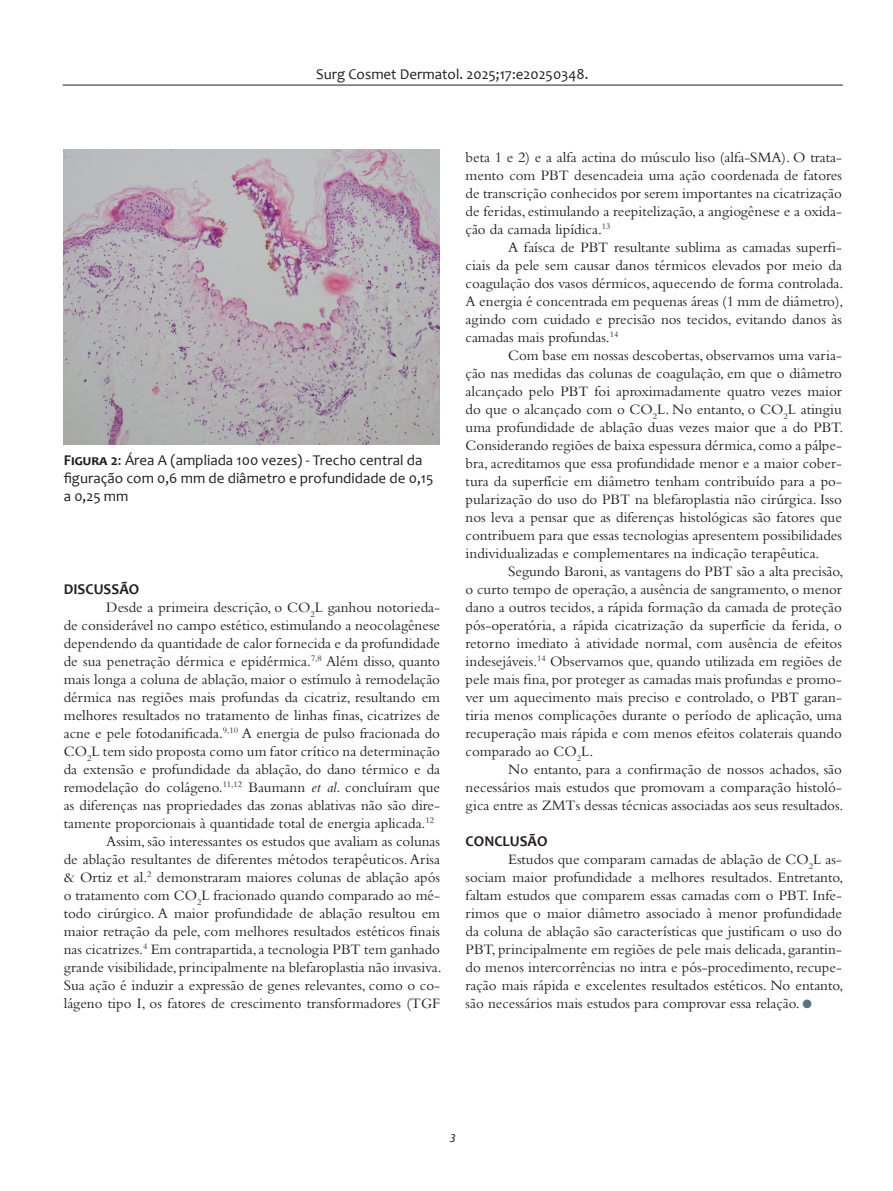
<style>
.page{position:relative;width:893px;height:1191px;background:#fff}
.page>*{position:absolute;margin:0;border:0;box-sizing:border-box;transform-origin:0 0}
.t1{font:15px/18px "Bembo Std";color:#231f20;text-align:justify}
.t2{font:15px/18px "Candara";color:#231f20}
.t3{font:700 15px "Candara";color:#231f20}
.t4{font:italic 12px "Myriad Pro";color:#231f20}
.s1{font-weight:700}
.s2{font-style:italic}
.s3{color:#557482}
</style>
<div class="page">
<hr style="left:63px;top:85px;width:780px;height:1px;background:#231f20">
<img style="left:64px;top:150px;width:376px;height:295px">
<p class="t2" style="left:316px;top:65px;width:274px">Surg Cosmet Dermatol. 2025;17:e20250348.</p>
<p class="t2" style="left:64px;top:450px;width:371px"><span class="s1">Figura 2</span>: Área A (ampliada 100 vezes) - Trecho central da figuração com 0,6 mm de diâmetro e profundidade de 0,15 a 0,25 mm</p>
<p class="t3" style="left:64px;top:580px;width:77px">DISCUSSÃO</p>
<p class="t1" style="left:64px;top:598px;width:378px;text-indent:43px">Desde a primeira descrição, o CO<sub>2</sub>L ganhou notorieda&shy;de considerável no campo estético, estimulando a neocolagênese dependendo da quantidade de calor fornecida e da profundidade de sua penetração dérmica e epidérmica.<sup>7,8</sup> Além disso, quanto mais longa a coluna de ablação, maior o estímulo à remodelação dérmica nas regiões mais profundas da cicatriz, resultando em melhores resultados no tratamento de linhas finas, cicatrizes de acne e pele fotodanificada.<sup>9,10</sup> A energia de pulso fracionada do CO<sub>2</sub>L tem sido proposta como um fator crítico na determinação da extensão e profundidade da ablação, do dano térmico e da remodelação do colágeno.<sup>11,12</sup> Baumann <span class="s2">et al</span>. concluíram que as diferenças nas propriedades das zonas ablativas não são dire&shy;tamente proporcionais à quantidade total de energia aplicada.<sup>12</sup></p>
<p class="t1" style="left:64px;top:832px;width:379px;text-indent:43px">Assim, são interessantes os estudos que avaliam as colunas de ablação resultantes de diferentes métodos terapêuticos. Arisa &amp; Ortiz et al.<sup>2</sup> demonstraram maiores colunas de ablação após o tratamento com CO<sub>2</sub>L fracionado quando comparado ao mé&shy;todo cirúrgico. A maior profundidade de ablação resultou em maior retração da pele, com melhores resultados estéticos finais nas cicatrizes.<sup>4</sup> Em contrapartida, a tecnologia PBT tem ganhado grande visibilidade, principalmente na blefaroplastia não invasiva.<br>Sua ação é induzir a expressão de genes relevantes, como o co&shy;lágeno tipo I, os fatores de crescimento transformadores (TGF</p>
<p class="t1" style="left:466px;top:148px;width:378px">beta 1 e 2) e a alfa actina do músculo liso (alfa-SMA). O trata&shy;mento com PBT desencadeia uma ação coordenada de fatores de transcrição conhecidos por serem importantes na cicatrização de feridas, estimulando a reepitelização, a angiogênese e a oxida&shy;ção da camada lipídica.<sup>13</sup></p>
<p class="t1" style="left:466px;top:238px;width:379px;text-indent:43px">A faísca de PBT resultante sublima as camadas superfi&shy;ciais da pele sem causar danos térmicos elevados por meio da coagulação dos vasos dérmicos, aquecendo de forma controlada.<br>A energia é concentrada em pequenas áreas (1 mm de diâmetro), agindo com cuidado e precisão nos tecidos, evitando danos às camadas mais profundas.<sup>14</sup></p>
<p class="t1" style="left:466px;top:346px;width:379px;text-indent:43px">Com base em nossas descobertas, observamos uma varia&shy;ção nas medidas das colunas de coagulação, em que o diâmetro alcançado pelo PBT foi aproximadamente quatro vezes maior do que o alcançado com o CO<sub>2</sub>L. No entanto, o CO<sub>2</sub>L atingiu uma profundidade de ablação duas vezes maior que a do PBT.<br>Considerando regiões de baixa espessura dérmica, como a pálpe&shy;bra, acreditamos que essa profundidade menor e a maior cober&shy;tura da superfície em diâmetro tenham contribuído para a po&shy;pularização do uso do PBT na blefaroplastia não cirúrgica. Isso nos leva a pensar que as diferenças histológicas são fatores que contribuem para que essas tecnologias apresentem possibilidades individualizadas e complementares na indicação terapêutica.</p>
<p class="t1" style="left:466px;top:562px;width:379px;text-indent:43px">Segundo Baroni, as vantagens do PBT são a alta precisão, o curto tempo de operação, a ausência de sangramento, o menor dano a outros tecidos, a rápida formação da camada de proteção pós-operatória, a rápida cicatrização da superfície da ferida, o retorno imediato à atividade normal, com ausência de efeitos indesejáveis.<sup>14</sup> Observamos que, quando utilizada em regiões de pele mais fina, por proteger as camadas mais profundas e promo&shy;ver um aquecimento mais preciso e controlado, o PBT garan&shy;tiria menos complicações durante o período de aplicação, uma recuperação mais rápida e com menos efeitos colaterais quando comparado ao CO<sub>2</sub>L.</p>
<p class="t1" style="left:466px;top:760px;width:379px;text-indent:43px">No entanto, para a confirmação de nossos achados, são necessários mais estudos que promovam a comparação histoló&shy;gica entre as ZMTs dessas técnicas associadas aos seus resultados.</p>
<p class="t3" style="left:466px;top:832px;width:83px">CONCLUSÃO</p>
<p class="t1" style="left:466px;top:850px;width:379px;text-indent:43px">Estudos que comparam camadas de ablação de CO<sub>2</sub>L as&shy;sociam maior profundidade a melhores resultados. Entretanto, faltam estudos que comparem essas camadas com o PBT. Infe&shy;rimos que o maior diâmetro associado à menor profundidade da coluna de ablação são características que justificam o uso do PBT, principalmente em regiões de pele mais delicada, garantin&shy;do menos intercorrências no intra e pós-procedimento, recupe&shy;ração mais rápida e excelentes resultados estéticos. No entanto, são necessários mais estudos para comprovar essa relação. <span class="s3">●</span></p>
<p class="t4" style="left:450px;top:1130px;width:7px">3</p>
</div>
